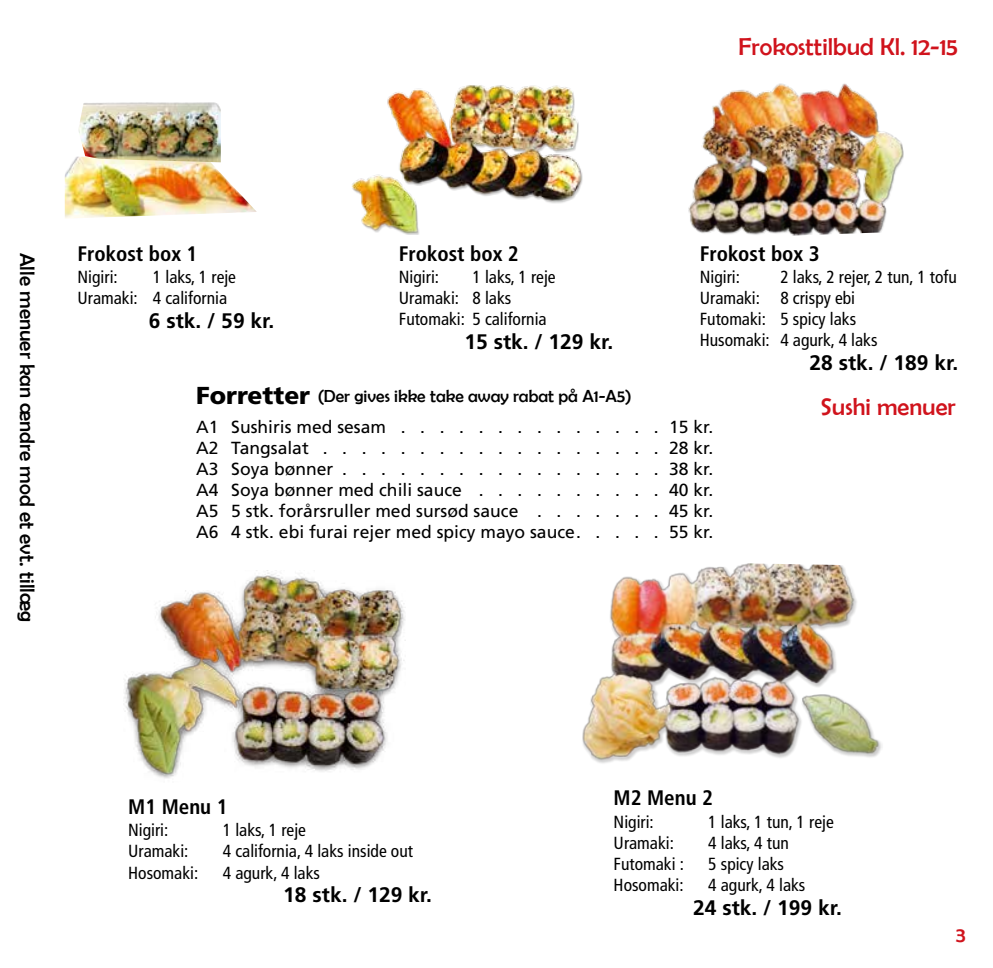
<style>
.page{position:relative;width:993px;height:968px;background:#fff}
.page>*{position:absolute;margin:0;border:0;box-sizing:border-box;transform-origin:0 0}
.t1{font:24.5px "Berlin Sans FB";color:#d0131c}
.t2{font:700 21px "Frutiger LT Std";color:#000}
.t3{font:700 condensed 21px "Frutiger LT Std";color:#000}
.t4{font:21px "Berlin Sans FB";color:#000}
.t5{font:21px "Berlin Sans FB";color:#d0131c}
.t6{font:condensed 17.5px/21px "Frutiger LT Std";color:#000}
.t7{font:17.5px/21px "Frutiger LT Std";color:#000;text-align:justify}
.t8{font:17.5px "Berlin Sans FB";color:#000}
.s1{font-family:"Frutiger LT Std";font-weight:900;font-size:24.5px}
</style>
<div class="page">
<img style="left:351px;top:85px;width:232px;height:149px">
<img style="left:688px;top:83px;width:216px;height:153px">
<img style="left:65px;top:156px;width:192px;height:63px">
<img style="left:78px;top:102px;width:143px;height:60px">
<img style="left:124px;top:570px;width:282px;height:209px">
<img style="left:582px;top:563px;width:300px;height:200px">
<h1 class="t1" style="left:738px;top:33px;width:221px">Frokosttilbud Kl. 12-15</h1>
<p class="t4" style="left:39px;top:252px;width:371px;rotate:90deg">Alle menuer kan ændre mod et evt. tillæg</p>
<p class="t3" style="left:78px;top:241px;width:121px">Frokost box 1</p>
<p class="t6" style="left:78px;top:267px;width:42px">Nigiri:</p>
<p class="t6" style="left:78px;top:267px;width:160px;text-indent:75px">1 laks, 1 reje<br>Uramaki: 4 california</p>
<p class="t2" style="left:149px;top:309px;width:127px">6 stk. / 59 kr.</p>
<p class="t3" style="left:399px;top:241px;width:121px">Frokost box 2</p>
<p class="t6" style="left:399px;top:267px;width:42px">Nigiri:</p>
<p class="t6" style="left:399px;top:267px;width:158px;text-indent:74px">1 laks, 1 reje<br>Uramaki: 8 laks<br>Futomaki: 5 california</p>
<p class="t2" style="left:464px;top:330px;width:150px">15 stk. / 129 kr.</p>
<p class="t3" style="left:699px;top:241px;width:121px">Frokost box 3</p>
<p class="t6" style="left:699px;top:267px;width:42px">Nigiri:</p>
<p class="t6" style="left:699px;top:267px;width:258px;text-indent:80px">2 laks, 2 rejer, 2 tun, 1 tofu<br>Uramaki: 8 crispy ebi<br>Futomaki: 5 spicy laks<br>Husomaki: 4 agurk, 4 laks</p>
<p class="t2" style="left:809px;top:351px;width:150px">28 stk. / 189 kr.</p>
<p class="t8" style="left:196px;top:386px;width:437px"><span class="s1">Forretter</span> (Der gives ikke take away rabat på A1-A5)</p>
<p class="t7" style="left:196px;top:416px;width:191px">A1 Sushiris med sesam</p>
<p class="t7" style="left:196px;top:416px;width:515px;text-indent:472px">15 kr.<br>A2 Tangsalat . . . . . . . . . . . . . . . . . . 28 kr.<br>A3 Soya bønner . . . . . . . . . . . . . . . . . 38 kr.<br>A4 Soya bønner med chili sauce</p>
<p class="t7" style="left:669px;top:479px;width:43px">40 kr.</p>
<p class="t7" style="left:196px;top:500px;width:323px">A5 5 stk. forårsruller med sursød sauce</p>
<p class="t7" style="left:669px;top:500px;width:43px">45 kr.</p>
<p class="t7" style="left:196px;top:521px;width:380px">A6 4 stk. ebi furai rejer med spicy mayo sauce</p>
<p class="t7" style="left:669px;top:521px;width:43px">55 kr.</p>
<h1 class="t1" style="left:820px;top:393px;width:137px">Sushi menuer</h1>
<p class="t3" style="left:128px;top:794px;width:101px">M1 Menu 1</p>
<p class="t6" style="left:128px;top:819px;width:42px">Nigiri:</p>
<p class="t6" style="left:223px;top:819px;width:85px">1 laks, 1 reje</p>
<p class="t6" style="left:128px;top:840px;width:62px">Uramaki:</p>
<p class="t6" style="left:223px;top:840px;width:192px">4 california, 4 laks inside out</p>
<p class="t6" style="left:128px;top:861px;width:71px">Hosomaki:</p>
<p class="t6" style="left:223px;top:861px;width:99px">4 agurk, 4 laks</p>
<p class="t2" style="left:283px;top:882px;width:150px">18 stk. / 129 kr.</p>
<p class="t3" style="left:613px;top:785px;width:101px">M2 Menu 2</p>
<p class="t6" style="left:613px;top:811px;width:42px">Nigiri:</p>
<p class="t6" style="left:708px;top:811px;width:127px">1 laks, 1 tun, 1 reje</p>
<p class="t6" style="left:613px;top:832px;width:62px">Uramaki:</p>
<p class="t6" style="left:708px;top:832px;width:82px">4 laks, 4 tun</p>
<p class="t6" style="left:613px;top:853px;width:72px">Futomaki :</p>
<p class="t6" style="left:708px;top:853px;width:77px">5 spicy laks</p>
<p class="t6" style="left:613px;top:874px;width:71px">Hosomaki:</p>
<p class="t6" style="left:708px;top:874px;width:99px">4 agurk, 4 laks</p>
<p class="t2" style="left:693px;top:894px;width:150px">24 stk. / 199 kr.</p>
<p class="t5" style="left:955px;top:923px;width:11px">3</p>
</div>
